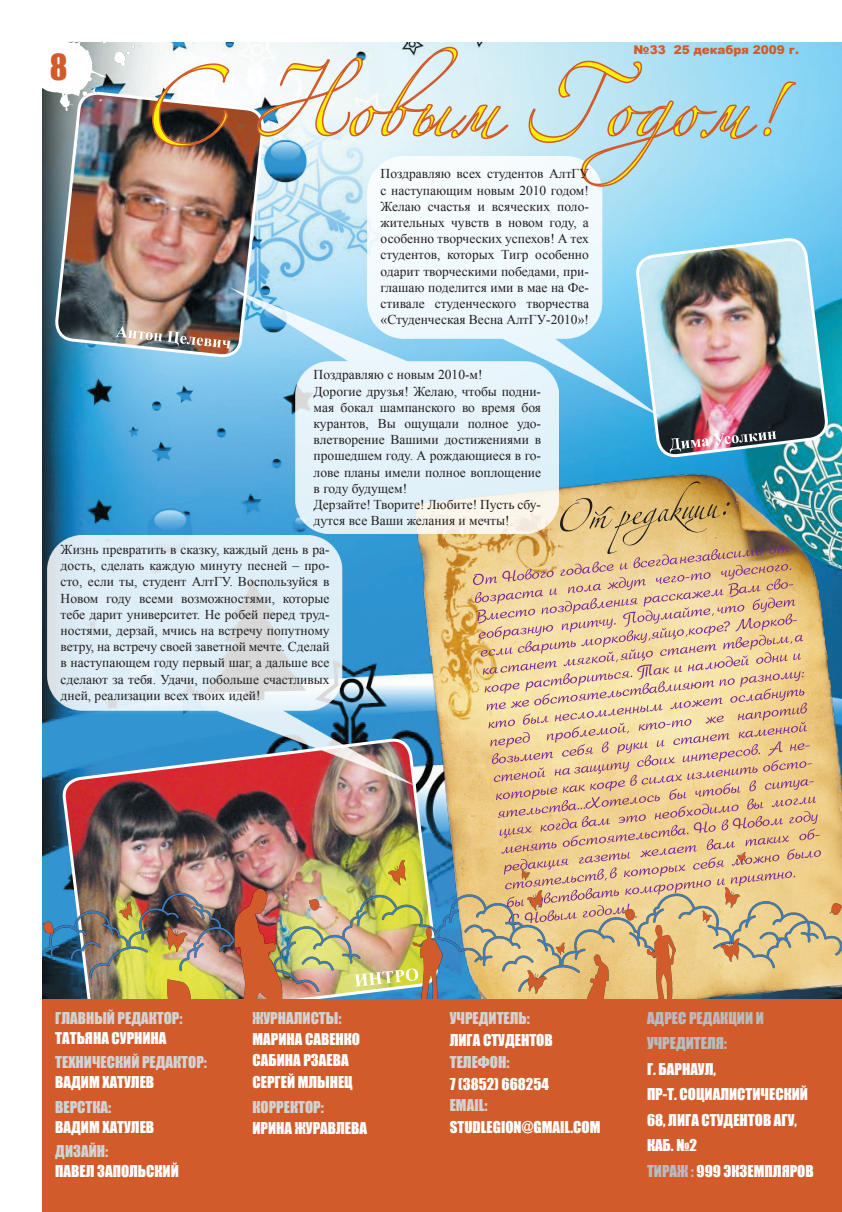
<style>
.page{position:relative;width:842px;height:1212px;background:#fff}
.page>*{position:absolute;margin:0;border:0;box-sizing:border-box;transform-origin:0 0}
.t1{font:33px "Impact";color:#d15b2a}
.t2{font:15px/25.5px "Impact";color:#fff}
.t3{font:15px "Impact";color:#d1d2d4}
.t4{font:15px/25.5px "Impact";color:#babbbe}
.t5{font:13.5px/16.2px "Times New Roman";color:#231f20;text-align:justify}
.t6{font:900 12px "Arial";color:#d15b2a}
.s1{color:#babbbe}
</style>
<div class="page">
<img style="left:43px;top:43px;width:799px;height:810px">
<img style="left:62px;top:785px;width:347px;height:68px">
<img style="left:636px;top:238px;width:192px;height:220px">
<img style="left:54px;top:71px;width:212px;height:307px">
<img style="left:48px;top:535px;width:361px;height:250px">
<img style="left:409px;top:458px;width:433px;height:395px">
<svg style="left:473px;top:481px;width:348px;height:372px"></svg>
<img style="left:43px;top:853px;width:799px;height:146px">
<img style="left:367px;top:187px;width:293px;height:230px">
<img style="left:229px;top:287px;width:329px;height:247px">
<img style="left:43px;top:41px;width:98px;height:69px">
<svg style="left:151px;top:46px;width:646px;height:141px"></svg>
<div style="left:43px;top:999px;width:799px;height:213px;background:#d15b2a"></div>
<img style="left:116px;top:326px;width:115px;height:22px">
<svg style="left:670px;top:431px;width:106px;height:22px"></svg>
<h1 class="t1" style="left:50px;top:42px;width:19px">8</h1>
<p class="t5" style="left:381px;top:166px;width:210px">Поздравляю всех студентов АлтГУ с наступающим новым 2010 годом!<br>Желаю счастья и всяческих поло&shy;жительных чувств в новом году, а особенно творческих успехов! А тех студентов, которых Тигр особенно одарит творческими победами, при&shy;глашаю поделится ими в мае на Фе&shy;стивале студенческого творчества «Студенческая Весна АлтГУ-2010»!</p>
<p class="t5" style="left:314px;top:366px;width:229px;text-align:left">Поздравляю с новым 2010-м!<br>Дорогие друзья! Желаю, чтобы подни&shy;мая бокал шампанского во время боя курантов, Вы ощущали полное удо&shy;влетворение Вашими достижениями в прошедшем году. А рождающиеся в го&shy;лове планы имели полное воплощение в году будущем!<br>Дерзайте! Творите! Любите! Пусть сбу&shy;дутся все Ваши желания и мечты!</p>
<p class="t5" style="left:61px;top:541px;width:271px">Жизнь превратить в сказку, каждый день в ра&shy;дость, сделать каждую минуту песней – про&shy;сто, если ты, студент АлтГУ. Воспользуйся в Новом году всеми возможностями, которые тебе дарит университет. Не робей перед труд&shy;ностями, дерзай, мчись на встречу попутному ветру, на встречу своей заветной мечте. Сделай в наступающем году первый шаг, а дальше все сделают за тебя. Удачи, побольше счастливых дней, реализации всех твоих идей!</p>
<p class="t6" style="left:634px;top:41px;width:167px">№33 25 декабря 2009 г.</p>
<p class="t3" style="left:55px;top:1006px;width:129px">ГЛАВНЫЙ РЕДАКТОР:</p>
<p class="t2" style="left:55px;top:1025px;width:113px">ТАТЬЯНА СУРНИНА</p>
<p class="t3" style="left:55px;top:1051px;width:153px">ТЕХНИЧЕСКИЙ РЕДАКТОР:</p>
<p class="t2" style="left:55px;top:1069px;width:100px">ВАДИМ ХАТУЛЕВ</p>
<p class="t3" style="left:55px;top:1095px;width:57px">ВЕРСТКА:</p>
<p class="t2" style="left:55px;top:1113px;width:100px">ВАДИМ ХАТУЛЕВ</p>
<p class="t3" style="left:55px;top:1139px;width:54px">ДИЗАЙН:</p>
<p class="t2" style="left:55px;top:1158px;width:125px">ПАВЕЛ ЗАПОЛЬСКИЙ</p>
<p class="t3" style="left:252px;top:1006px;width:90px">ЖУРНАЛИСТЫ:</p>
<p class="t2" style="left:252px;top:1028px;width:109px;line-height:21.3px">МАРИНА САВЕНКО<br>САБИНА РЗАЕВА<br>СЕРГЕЙ МЛЫНЕЦ</p>
<p class="t3" style="left:252px;top:1096px;width:73px">КОРРЕКТОР:</p>
<p class="t2" style="left:252px;top:1115px;width:116px">ИРИНА ЖУРАВЛЕВА</p>
<p class="t3" style="left:450px;top:1006px;width:82px">УЧРЕДИТЕЛЬ:</p>
<p class="t2" style="left:450px;top:1027px;width:104px">ЛИГА СТУДЕНТОВ</p>
<p class="t3" style="left:450px;top:1050px;width:61px">ТЕЛЕФОН:</p>
<p class="t2" style="left:450px;top:1070px;width:101px">7 (3852) 668254</p>
<p class="t3" style="left:450px;top:1094px;width:39px">EMAIL:</p>
<p class="t2" style="left:450px;top:1114px;width:152px">STUDLEGION@GMAIL.COM</p>
<p class="t4" style="left:647px;top:1005px;width:118px">АДРЕС РЕДАКЦИИ И<br>УЧРЕДИТЕЛЯ:</p>
<p class="t2" style="left:647px;top:1056px;width:168px">Г. БАРНАУЛ,<br>ПР-Т. СОЦИАЛИСТИЧЕСКИЙ<br>68, ЛИГА СТУДЕНТОВ АГУ,<br>КАБ. №2<br><span class="s1">ТИРАЖ :</span> 999 ЭКЗЕМПЛЯРОВ</p>
</div>
